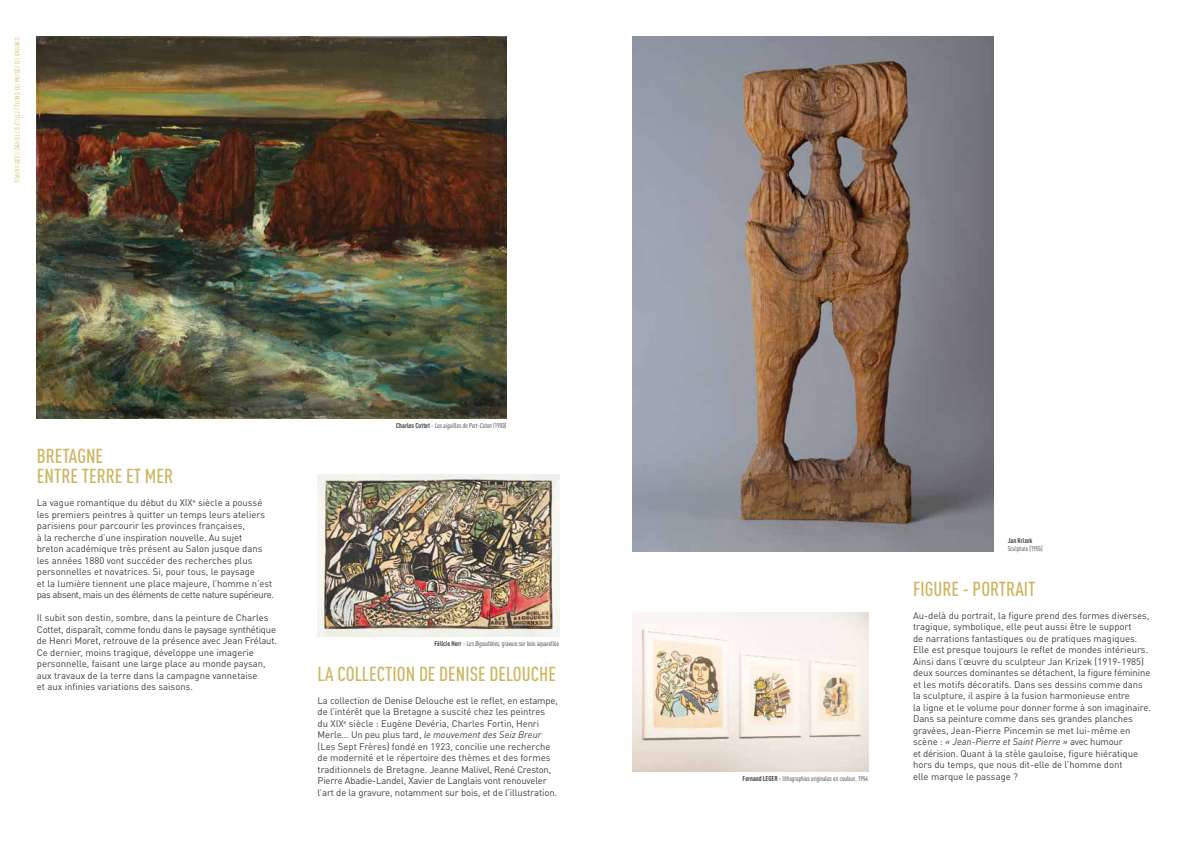
<style>
.page{position:relative;width:1191px;height:842px;background:#fff}
.page>*{position:absolute;margin:0;border:0;box-sizing:border-box;transform-origin:0 0}
.t1{font:500 20px/20px "DIN Cond";color:#cdb661}
.t2{font:9.5px/11.5px "DINOT";color:#3e3d40}
.t3{font:7px "DIN Cond";color:#3e3d40}
.t4{font:7px "DIN Cond";letter-spacing:.055em;color:#cdb661}
.t5{font:700 7px "DIN Cond";color:#3e3d40}
.s1{color:#e3cf7b}
.s2{font-weight:700}
.s3{font-style:italic}
</style>
<div class="page">
<img style="left:37px;top:37px;width:469px;height:382px">
<img style="left:632px;top:612px;width:236px;height:159px">
<img style="left:317px;top:475px;width:242px;height:161px">
<img style="left:632px;top:37px;width:361px;height:514px">
<p class="t4" style="left:13px;top:183px;width:147px;rotate:-90deg">t<span class="s1">r</span>a<span class="s1">v</span>e<span class="s1">r</span>sée<span class="s1">s</span> da<span class="s1">n</span>s L<span class="s1">e</span>s c<span class="s1">o</span>ll<span class="s1">ec</span>ti<span class="s1">o</span>ns d<span class="s1">u</span> m<span class="s1">u</span>sé<span class="s1">e</span> d<span class="s1">e</span> Va<span class="s1">n</span>n<span class="s1">e</span>s</p>
<h1 class="t1" style="left:37px;top:445px;width:138px">BRETAGNE<br>ENTRE TERRE ET MER</h1>
<p class="t2" style="left:37px;top:497px;width:239px">La vague romantique du début du XIX<sup>e</sup> siècle a poussé les premiers peintres à quitter un temps leurs ateliers parisiens pour parcourir les provinces françaises,<br>à la recherche d’une inspiration nouvelle. Au sujet<br>breton académique très présent au Salon jusque dans les années 1880 vont succéder des recherches plus personnelles et novatrices. Si, pour tous, le paysage<br>et la lumière tiennent une place majeure, l’homme n’est pas absent, mais un des éléments de cette nature supérieure.</p>
<p class="t2" style="left:37px;top:612px;width:242px">Il subit son destin, sombre, dans la peinture de Charles Cottet, disparaît, comme fondu dans le paysage synthétique de Henri Moret, retrouve de la présence avec Jean Frélaut.<br>Ce dernier, moins tragique, développe une imagerie personnelle, faisant une large place au monde paysan, aux travaux de la terre dans la campagne vannetaise<br>et aux infinies variations des saisons.</p>
<p class="t3" style="left:396px;top:422px;width:112px"><span class="s2">Charles Cottet</span> - Les aiguilles de Port-Coton (1900)</p>
<p class="t3" style="left:434px;top:639px;width:126px"><span class="s2">Félicie Herr</span> - Les Bigoudènes, gravure sur bois aquarellée</p>
<h1 class="t1" style="left:317px;top:663px;width:240px">LA COLLECTION DE DENISE DELOUCHE</h1>
<p class="t2" style="left:317px;top:694px;width:242px">La collection de Denise Delouche est le reflet, en estampe, de l’intérêt que la Bretagne a suscité chez les peintres<br>du XIX<sup>e</sup> siècle : Eugène Devéria, Charles Fortin, Henri Merle… Un peu plus tard, <span class="s3">le mouvement des Seiz Breur </span>(Les Sept Frères) fondé en 1923, concilie une recherche de modernité et le répertoire des thèmes et des formes traditionnels de Bretagne. Jeanne Malivel, René Creston, Pierre Abadie-Landel, Xavier de Langlais vont renouveler l’art de la gravure, notamment sur bois, et de l’illustration.</p>
<p class="t3" style="left:742px;top:774px;width:127px"><span class="s2">Fernand LEGER -</span> lithographies originales en couleur, 1954</p>
<p class="t5" style="left:1007px;top:536px;width:26px">Jan Krizek</p>
<p class="t3" style="left:1007px;top:545px;width:36px">Sculpture (1955)</p>
<h1 class="t1" style="left:913px;top:578px;width:124px">FIGURE - PORTRAIT</h1>
<p class="t2" style="left:913px;top:609px;width:239px">Au-delà du portrait, la figure prend des formes diverses, tragique, symbolique, elle peut aussi être le support<br>de narrations fantastiques ou de pratiques magiques.<br>Elle est presque toujours le reflet de mondes intérieurs.<br>Ainsi dans l’œuvre du sculpteur Jan Krizek (1919-1985) deux sources dominantes se détachent, la figure féminine et les motifs décoratifs. Dans ses dessins comme dans la sculpture, il aspire à la fusion harmonieuse entre<br>la ligne et le volume pour donner forme à son imaginaire.<br>Dans sa peinture comme dans ses grandes planches gravées, Jean-Pierre Pincemin se met lui-même en scène : <span class="s3">« Jean-Pierre et Saint Pierre »</span> avec humour<br>et dérision. Quant à la stèle gauloise, figure hiératique hors du temps, que nous dit-elle de l’homme dont<br>elle marque le passage ?</p>
</div>
